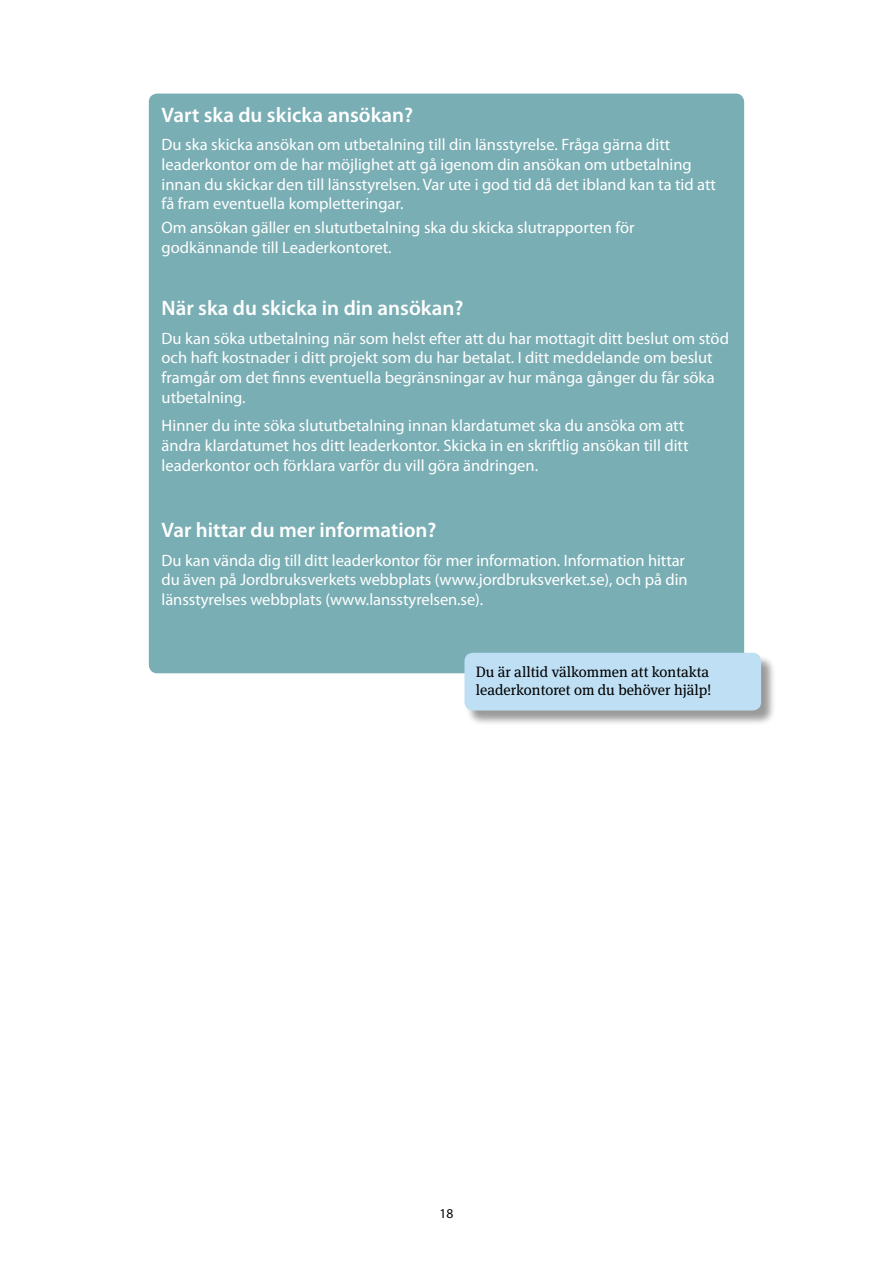
<style>
.page{position:relative;width:893px;height:1263px;background:#fff}
.page>*{position:absolute;margin:0;border:0;box-sizing:border-box;transform-origin:0 0}
.t1{font:600 21px "Myriad Pro";color:#fff}
.t2{font:16.5px/19.8px "Myriad Pro";color:#fff}
.t3{font:15px/18px "Meta Serif OT";color:#000}
.t4{font:13.5px "Myriad Pro";color:#000}
</style>
<div class="page">
<div style="left:149px;top:94px;width:595px;height:579px;background:#79aeb4;border-radius:9px"></div>
<div style="left:466px;top:654px;width:311px;height:72px;background:#000;opacity:.4"></div>
<div style="left:464px;top:653px;width:297px;height:57px;background:#bedff4;border-radius:9px"></div>
<p class="t1" style="left:162px;top:101px;width:253px">Vart ska du skicka ansökan?</p>
<p class="t2" style="left:162px;top:134px;width:556px">Du ska skicka ansökan om utbetalning till din länsstyrelse. Fråga gärna ditt leaderkontor om de har möjlighet att gå igenom din ansökan om utbetalning innan du skickar den till länsstyrelsen. Var ute i god tid då det ibland kan ta tid att få fram eventuella kompletteringar.</p>
<p class="t2" style="left:162px;top:218px;width:474px">Om ansökan gäller en slututbetalning ska du skicka slutrapporten för godkännande till Leaderkontoret.</p>
<p class="t1" style="left:162px;top:295px;width:303px">När ska du skicka in din ansökan?</p>
<p class="t2" style="left:162px;top:328px;width:569px">Du kan söka utbetalning när som helst efter att du har mottagit ditt beslut om stöd och haft kostnader i ditt projekt som du har betalat. I ditt meddelande om beslut framgår om det finns eventuella begränsningar av hur många gånger du får söka utbetalning.</p>
<p class="t2" style="left:162px;top:416px;width:528px">Hinner du inte söka slututbetalning innan klardatumet ska du ansöka om att ändra klardatumet hos ditt leaderkontor. Skicka in en skriftlig ansökan till ditt leaderkontor och förklara varför du vill göra ändringen.</p>
<p class="t1" style="left:162px;top:517px;width:277px">Var hittar du mer information?</p>
<p class="t2" style="left:162px;top:550px;width:528px">Du kan vända dig till ditt leaderkontor för mer information. Information hittar du även på Jordbruksverkets webbplats (www.jordbruksverket.se), och på din länsstyrelses webbplats (www.lansstyrelsen.se).</p>
<p class="t3" style="left:476px;top:663px;width:237px">Du är alltid välkommen att kontakta leaderkontoret om du behöver hjälp!</p>
<p class="t4" style="left:440px;top:1205px;width:15px">18</p>
</div>
